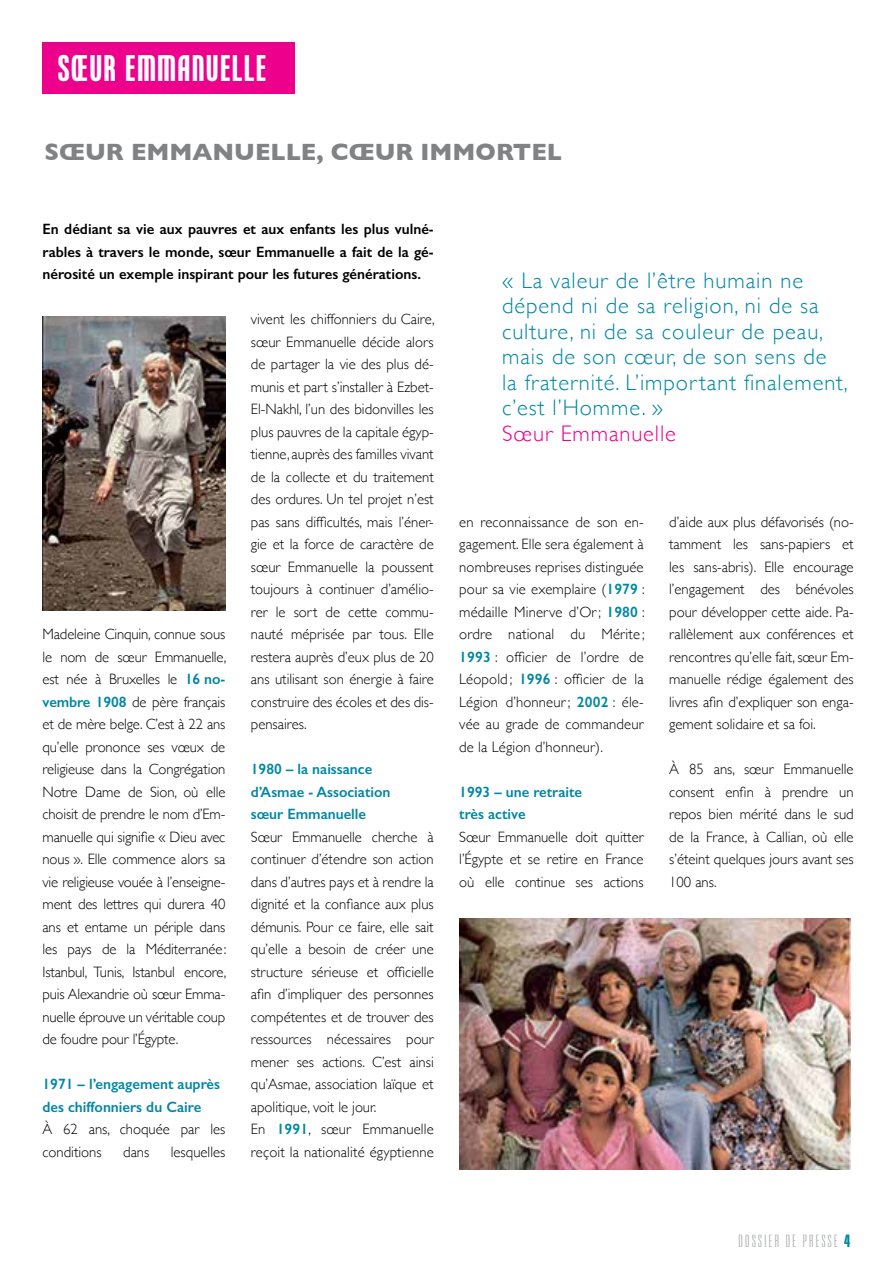
<style>
.page{position:relative;width:893px;height:1263px;background:#fff}
.page>*{position:absolute;margin:0;border:0;box-sizing:border-box;transform-origin:0 0}
.t1{font:700 37.5px "Freytag Pro";letter-spacing:.05em;color:#fff}
.t2{font:700 24px "Gill Sans";color:#808284}
.t3{font:300 22.5px/25.5px "Gill Sans";letter-spacing:.04em;color:#0087a5}
.t4{font:300 22.5px "Gill Sans";letter-spacing:.04em;color:#ec008c}
.t5{font:200 18px "Freytag Pro";letter-spacing:.135em;color:#a7a9ac}
.t6{font:300 15px/22.5px "Gill Sans";color:#000;text-align:justify}
.t7{font:600 15px/22.5px "Gill Sans";color:#000;text-align:justify}
.t8{font:600 15px/22.5px "Gill Sans";color:#0087a5}
.s1{font-weight:600;color:#0087a5}
.s2{font-weight:700;color:#0087a5}
</style>
<div class="page">
<div style="left:43px;top:43px;width:252px;height:51px;background:#ec008c"></div>
<img style="left:460px;top:918px;width:391px;height:251px">
<img style="left:43px;top:317px;width:182px;height:293px">
<h1 class="t1" style="left:58px;top:50px;width:210px">SŒUR EMMANUELLE</h1>
<h2 class="t2" style="left:45px;top:138px;width:519px">SŒUR EMMANUELLE, CŒUR IMMORTEL</h2>
<p class="t7" style="left:43px;top:219px;width:393px">En dédiant sa vie aux pauvres et aux enfants les plus vulné&shy;rables à travers le monde, sœur Emmanuelle a fait de la gé&shy;nérosité un exemple inspirant pour les futures générations.</p>
<p class="t6" style="left:43px;top:622px;width:186px">Madeleine Cinquin, connue sous le nom de sœur Emmanuelle, est née à Bruxelles le <span class="s1">16 no&shy;vembre 1908</span> de père français et de mère belge. C’est à 22 ans qu’elle prononce ses vœux de religieuse dans la Congrégation Notre Dame de Sion, où elle choisit de prendre le nom d’Em&shy;manuelle qui signifie « Dieu avec nous ». Elle commence alors sa vie religieuse vouée à l’enseigne&shy;ment des lettres qui durera 40 ans et entame un périple dans les pays de la Méditerranée :<br>Istanbul, Tunis, Istanbul encore, puis Alexandrie où sœur Emma&shy;nuelle éprouve un véritable coup de foudre pour l’Égypte.</p>
<p class="t8" style="left:43px;top:1074px;width:179px">1971 – l’engagement auprès des chiffonniers du Caire</p>
<p class="t6" style="left:43px;top:1119px;width:184px">À 62 ans, choquée par les conditions</p>
<p class="t6" style="left:123px;top:1141px;width:28px">dans</p>
<p class="t6" style="left:171px;top:1141px;width:56px">lesquelles</p>
<p class="t6" style="left:251px;top:309px;width:186px">vivent les chiffonniers du Caire, sœur Emmanuelle décide alors de partager la vie des plus dé&shy;munis et part s’installer à Ezbet-El-Nakhl, l’un des bidonvilles les plus pauvres de la capitale égyp&shy;tienne, auprès des familles vivant de la collecte et du traitement des ordures. Un tel projet n’est pas sans difficultés, mais l’éner&shy;gie et la force de caractère de sœur Emmanuelle la poussent toujours à continuer d’amélio&shy;rer le sort de cette commu&shy;nauté méprisée par tous. Elle restera auprès d’eux plus de 20 ans utilisant son énergie à faire construire des écoles et des dis&shy;pensaires.</p>
<p class="t8" style="left:251px;top:759px;width:141px">1980 – la naissance d’Asmae - Association sœur Emmanuelle</p>
<p class="t6" style="left:251px;top:826px;width:184px;text-align:left">Sœur Emmanuelle cherche à continuer d’étendre son action dans d’autres pays et à rendre la dignité et la confiance aux plus démunis. Pour ce faire, elle sait qu’elle a besoin de créer une structure sérieuse et officielle afin d’impliquer des personnes compétentes et de trouver des ressources nécessaires pour mener ses actions. C’est ainsi qu’Asmae, association laïque et apolitique, voit le jour.<br>En <span class="s1">1991</span>, sœur Emmanuelle reçoit la nationalité égyptienne</p>
<h3 class="t3" style="left:502px;top:269px;width:347px">« La valeur de l’être humain ne dépend ni de sa religion, ni de sa culture, ni de sa couleur de peau, mais de son cœur, de son sens de<br>la fraternité. L’important finalement, c’est l’Homme. »</h3>
<h3 class="t4" style="left:502px;top:424px;width:175px">Sœur Emmanuelle</h3>
<p class="t6" style="left:459px;top:511px;width:187px">en reconnaissance de son en&shy;gagement. Elle sera également à nombreuses reprises distinguée pour sa vie exemplaire (<span class="s1">1979</span> : médaille Minerve d’Or ; <span class="s1">1980</span> : ordre national du Mérite ; <span class="s1">1993</span> : officier de l’ordre de Léopold ; <span class="s1">1996</span> : officier de la Légion d’honneur ; <span class="s1">2002</span> : éle&shy;vée au grade de commandeur de la Légion d’honneur).</p>
<p class="t8" style="left:459px;top:782px;width:124px">1993 – une retraite très active</p>
<p class="t6" style="left:459px;top:826px;width:186px">Sœur Emmanuelle doit quitter l’Égypte et se retire en France où elle continue ses actions</p>
<p class="t6" style="left:669px;top:511px;width:186px">d’aide aux plus défavorisés (no&shy;tamment les sans-papiers et les sans-abris). Elle encourage l’engagement des bénévoles pour développer cette aide. Pa&shy;rallèlement aux conférences et rencontres qu’elle fait, sœur Em&shy;manuelle rédige également des livres afin d’expliquer son enga&shy;gement solidaire et sa foi.</p>
<p class="t6" style="left:669px;top:759px;width:186px">À 85 ans, sœur Emmanuelle consent enfin à prendre un repos bien mérité dans le sud de la France, à Callian, où elle s’éteint quelques jours avant ses 100 ans.</p>
<p class="t5" style="left:738px;top:1230px;width:114px">DOSSIER DE PRESSE <span class="s2">4</span></p>
</div>
